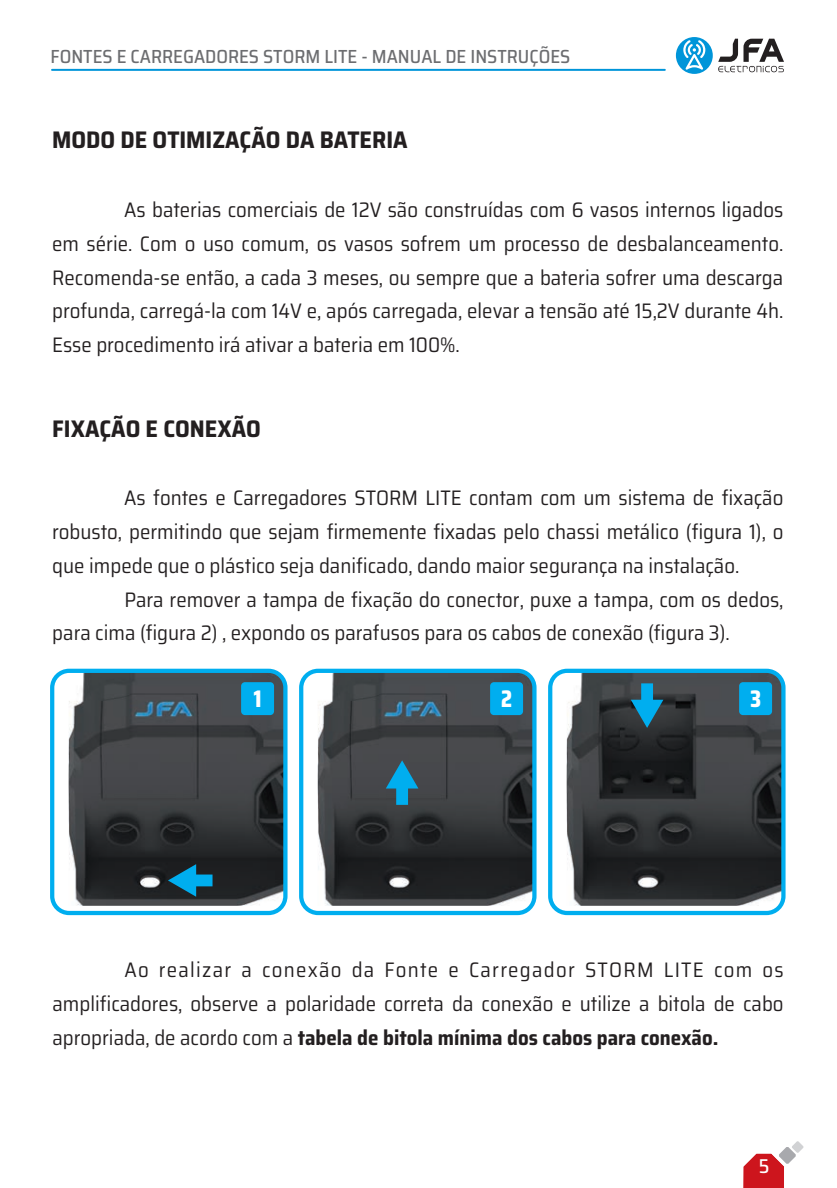
<style>
.page{position:relative;width:837px;height:1188px;background:#fff}
.page>*{position:absolute;margin:0;border:0;box-sizing:border-box;transform-origin:0 0}
.t1{font:700 semi-condensed 24px "Saira";color:#231f20}
.t2{font:800 24px "Saira Condensed";color:#fff}
.t3{font:semi-condensed 21px/33.6px "Saira";color:#231f20;text-align:justify}
.t4{font:500 semi-condensed 20px "Saira";color:#fff}
.t5{font:500 semi-condensed 19px "Saira";color:#6c6d70}
.s1{font-weight:700}
</style>
<div class="page">
<svg style="left:743px;top:1141px;width:60px;height:47px"></svg>
<img style="left:69px;top:672px;width:215px;height:234px">
<div style="left:50px;top:669px;width:237px;height:246px;border:4px solid #00aeef;border-radius:17px"></div>
<svg style="left:168px;top:864px;width:44px;height:33px"></svg>
<img style="left:317px;top:672px;width:216px;height:234px">
<div style="left:299px;top:669px;width:237px;height:246px;border:4px solid #00aeef;border-radius:17px"></div>
<svg style="left:385px;top:760px;width:33px;height:45px"></svg>
<img style="left:566px;top:672px;width:216px;height:234px">
<div style="left:548px;top:669px;width:237px;height:246px;border:4px solid #00aeef;border-radius:17px"></div>
<svg style="left:630px;top:683px;width:33px;height:45px"></svg>
<div style="left:241px;top:682px;width:33px;height:33px;background:#00aeef;border-radius:4px"></div>
<div style="left:490px;top:682px;width:33px;height:33px;background:#00aeef;border-radius:4px"></div>
<div style="left:738px;top:682px;width:33px;height:33px;background:#00aeef;border-radius:4px"></div>
<svg style="left:675px;top:37px;width:37px;height:37px"></svg>
<svg style="left:718px;top:39px;width:65px;height:33px"></svg>
<hr style="left:52px;top:69px;width:612px;height:2px;background:#0095d9">
<p class="t5" style="left:50px;top:42px;width:521px">FONTES E CARREGADORES STORM LITE - MANUAL DE INSTRUÇÕES</p>
<p class="t1" style="left:52px;top:121px;width:357px">MODO DE OTIMIZAÇÃO DA BATERIA</p>
<p class="t3" style="left:52px;top:193px;width:732px;text-indent:72px">As baterias comerciais de 12V são construídas com 6 vasos internos ligados em série. Com o uso comum, os vasos sofrem um processo de desbalanceamento.<br>Recomenda-se então, a cada 3 meses, ou sempre que a bateria sofrer uma descarga profunda, carregá-la com 14V e, após carregada, elevar a tensão até 15,2V durante 4h.<br>Esse procedimento irá ativar a bateria em 100%.</p>
<p class="t1" style="left:52px;top:409px;width:210px">FIXAÇÃO E CONEXÃO</p>
<p class="t3" style="left:52px;top:481px;width:732px;text-indent:72px">As fontes e Carregadores STORM LITE contam com um sistema de fixação robusto, permitindo que sejam firmemente fixadas pelo chassi metálico (figura 1), o que impede que o plástico seja danificado, dando maior segurança na instalação.</p>
<p class="t3" style="left:52px;top:582px;width:732px;text-indent:72px">Para remover a tampa de fixação do conector, puxe a tampa, com os dedos, para cima (figura 2) , expondo os parafusos para os cabos de conexão (figura 3).</p>
<p class="t2" style="left:254px;top:679px;width:9px">1</p>
<p class="t2" style="left:501px;top:679px;width:12px">2</p>
<p class="t2" style="left:750px;top:679px;width:12px">3</p>
<p class="t3" style="left:52px;top:953px;width:732px;text-indent:72px">Ao realizar a conexão da Fonte e Carregador STORM LITE com os amplificadores, observe a polaridade correta da conexão e utilize a bitola de cabo apropriada, de acordo com a <span class="s1">tabela de bitola mínima dos cabos para conexão.</span></p>
<p class="t4" style="left:758px;top:1150px;width:12px">5</p>
</div>
